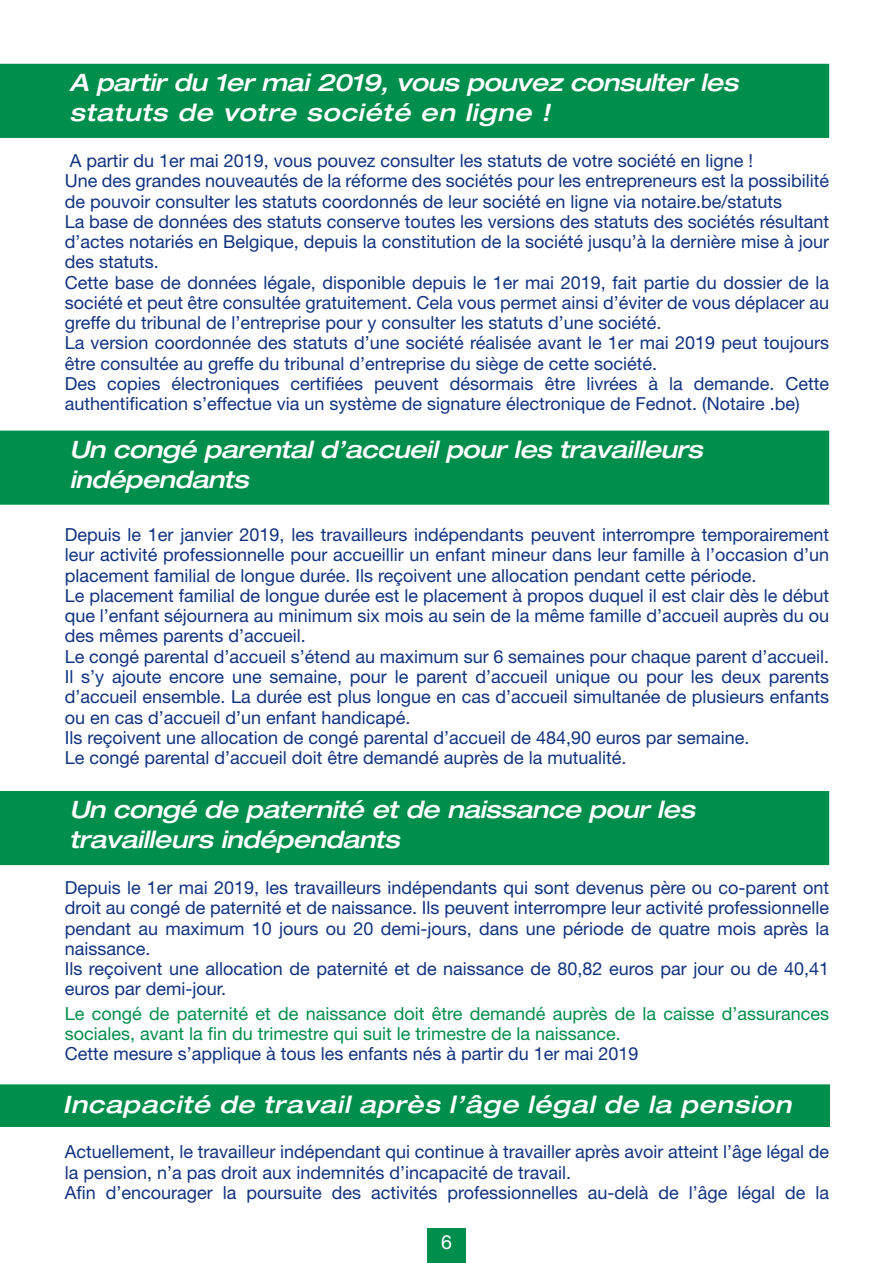
<style>
.page{position:relative;width:893px;height:1263px;background:#fff}
.page>*{position:absolute;margin:0;border:0;box-sizing:border-box;transform-origin:0 0}
.t1{font:italic 500 expanded 24px/30px "Helvetica Neue LT Std";letter-spacing:-.02em;color:#fff}
.t2{font:italic 500 expanded 24px "Helvetica Neue LT Std";letter-spacing:.03em;color:#fff}
.t3{font:19.5px "Helvetica Neue LT Std";color:#fff}
.t4{font:18px/20.2px "Helvetica Neue LT Std";color:#11337f;text-align:justify}
.t5{font:18px/20.2px "Helvetica Neue LT Std";color:#008e4c}
</style>
<div class="page">
<div style="left:427px;top:1228px;width:39px;height:35px;background:#008e4c"></div>
<div style="left:0;top:64px;width:829px;height:74px;background:#008e4c"></div>
<div style="left:0;top:431px;width:829px;height:74px;background:#008e4c"></div>
<div style="left:0;top:791px;width:829px;height:74px;background:#008e4c"></div>
<div style="left:0;top:1084px;width:830px;height:43px;background:#008e4c"></div>
<p class="t1" style="left:69px;top:68px;width:670px">A partir du 1er mai 2019, vous pouvez consulter les statuts de votre société en ligne !</p>
<p class="t4" style="left:70px;top:150px;width:685px">A partir du 1er mai 2019, vous pouvez consulter les statuts de votre société en ligne !</p>
<p class="t4" style="left:65px;top:171px;width:766px">Une des grandes nouveautés de la réforme des sociétés pour les entrepreneurs est la possibilité de pouvoir consulter les statuts coordonnés de leur société en ligne via notaire.be/statuts</p>
<p class="t4" style="left:65px;top:211px;width:766px">La base de données des statuts conserve toutes les versions des statuts des sociétés résultant d’actes notariés en Belgique, depuis la constitution de la société jusqu’à la dernière mise à jour des statuts.</p>
<p class="t4" style="left:65px;top:272px;width:766px">Cette base de données légale, disponible depuis le 1er mai 2019, fait partie du dossier de la société et peut être consultée gratuitement. Cela vous permet ainsi d’éviter de vous déplacer au greffe du tribunal de l’entreprise pour y consulter les statuts d’une société.</p>
<p class="t4" style="left:65px;top:333px;width:766px">La version coordonnée des statuts d’une société réalisée avant le 1er mai 2019 peut toujours être consultée au greffe du tribunal d’entreprise du siège de cette société.</p>
<p class="t4" style="left:65px;top:373px;width:766px">Des copies électroniques certifiées peuvent désormais être livrées à la demande. Cette authentification s’effectue via un système de signature électronique de Fednot. (Notaire .be)</p>
<p class="t1" style="left:69px;top:434px;width:635px">Un congé parental d’accueil pour les travailleurs indépendants</p>
<p class="t4" style="left:65px;top:524px;width:766px">Depuis le 1er janvier 2019, les travailleurs indépendants peuvent interrompre temporairement leur activité professionnelle pour accueillir un enfant mineur dans leur famille à l’occasion d’un placement familial de longue durée. Ils reçoivent une allocation pendant cette période.</p>
<p class="t4" style="left:65px;top:585px;width:766px">Le placement familial de longue durée est le placement à propos duquel il est clair dès le début que l’enfant séjournera au minimum six mois au sein de la même famille d’accueil auprès du ou des mêmes parents d’accueil.</p>
<p class="t4" style="left:65px;top:646px;width:766px">Le congé parental d’accueil s’étend au maximum sur 6 semaines pour chaque parent d’accueil.<br>Il s’y ajoute encore une semaine, pour le parent d’accueil unique ou pour les deux parents d’accueil ensemble. La durée est plus longue en cas d’accueil simultanée de plusieurs enfants ou en cas d’accueil d’un enfant handicapé.</p>
<p class="t4" style="left:65px;top:727px;width:686px">Ils reçoivent une allocation de congé parental d’accueil de 484,90 euros par semaine.</p>
<p class="t4" style="left:65px;top:747px;width:563px">Le congé parental d’accueil doit être demandé auprès de la mutualité.</p>
<p class="t1" style="left:69px;top:795px;width:627px">Un congé de paternité et de naissance pour les travailleurs indépendants</p>
<p class="t4" style="left:65px;top:877px;width:766px">Depuis le 1er mai 2019, les travailleurs indépendants qui sont devenus père ou co-parent ont droit au congé de paternité et de naissance. Ils peuvent interrompre leur activité professionnelle pendant au maximum 10 jours ou 20 demi-jours, dans une période de quatre mois après la naissance.</p>
<p class="t4" style="left:65px;top:958px;width:766px">Ils reçoivent une allocation de paternité et de naissance de 80,82 euros par jour ou de 40,41 euros par demi-jour.</p>
<p class="t5" style="left:65px;top:1003px;width:766px">Le congé de paternité et de naissance doit être demandé auprès de la caisse d’assurances sociales, avant la fin du trimestre qui suit le trimestre de la naissance.</p>
<p class="t4" style="left:65px;top:1043px;width:575px">Cette mesure s’applique à tous les enfants nés à partir du 1er mai 2019</p>
<p class="t2" style="left:63px;top:1090px;width:730px">Incapacité de travail après l’âge légal de la pension</p>
<p class="t4" style="left:65px;top:1141px;width:766px">Actuellement, le travailleur indépendant qui continue à travailler après avoir atteint l’âge légal de la pension, n’a pas droit aux indemnités d’incapacité de travail.</p>
<p class="t4" style="left:65px;top:1182px;width:766px">Afin d’encourager la poursuite des activités professionnelles au-delà de l’âge légal de la</p>
<p class="t3" style="left:441px;top:1231px;width:12px">6</p>
</div>
